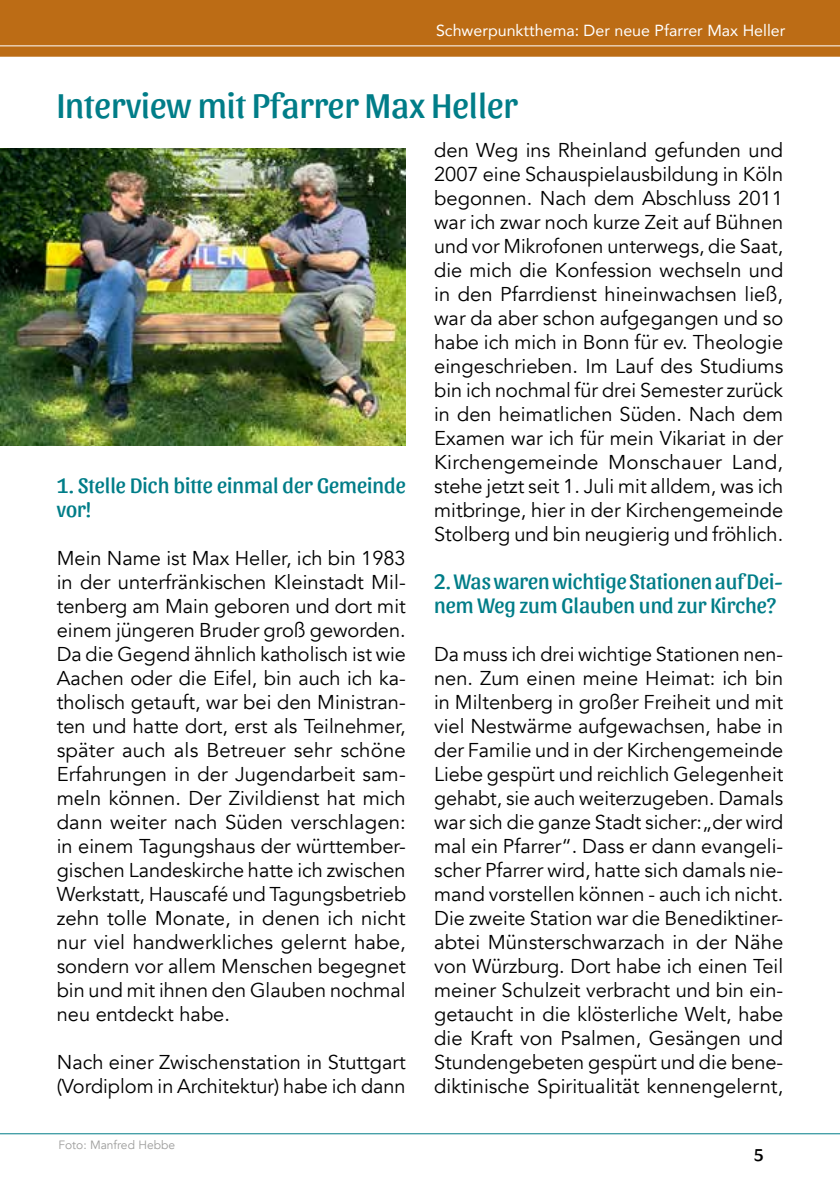
<style>
.page{position:relative;width:840px;height:1191px;background:#fff}
.page>*{position:absolute;margin:0;border:0;box-sizing:border-box;transform-origin:0 0}
.t1{font:36px "Sansita";color:#007d88}
.t2{font:22px/24px "Sansita";color:#007d88}
.t3{font:20px/24px "Avenir";color:#000;text-align:justify}
.t4{font:18px "Sansita";color:#000}
.t5{font:16px "Avenir";color:#fff}
.t6{font:12px "Avenir";color:#9d9d9c}
</style>
<div class="page">
<div style="left:0;top:0;width:839px;height:57px;background:#bc6c15"></div>
<hr style="left:0;top:45px;width:839px;height:1px;background:#fff">
<hr style="left:0;top:1133px;width:839px;height:1px;background:#007d88">
<img style="left:0;top:149px;width:405px;height:296px">
<p class="t5" style="left:436px;top:17px;width:350px">Schwerpunktthema: Der neue Pfarrer Max Heller</p>
<h1 class="t1" style="left:57px;top:84px;width:462px">Interview mit Pfarrer Max Heller</h1>
<p class="t2" style="left:57px;top:474px;width:350px">1. Stelle Dich bitte einmal der Gemeinde vor!</p>
<p class="t3" style="left:57px;top:547px;width:350px">Mein Name ist Max Heller, ich bin 1983 in der unterfränkischen Kleinstadt Mil&shy;tenberg am Main geboren und dort mit einem jüngeren Bruder groß geworden.<br>Da die Gegend ähnlich katholisch ist wie Aachen oder die Eifel, bin auch ich ka&shy;tholisch getauft, war bei den Ministran&shy;ten und hatte dort, erst als Teilnehmer, später auch als Betreuer sehr schöne Erfahrungen in der Jugendarbeit sam&shy;meln können. Der Zivildienst hat mich dann weiter nach Süden verschlagen: in einem Tagungshaus der württember&shy;gischen Landeskirche hatte ich zwischen Werkstatt, Hauscafé und Tagungsbetrieb zehn tolle Monate, in denen ich nicht nur viel handwerkliches gelernt habe, sondern vor allem Menschen begegnet bin und mit ihnen den Glauben nochmal neu entdeckt habe.</p>
<p class="t3" style="left:57px;top:1051px;width:350px">Nach einer Zwischenstation in Stuttgart (Vordiplom in Architektur) habe ich dann</p>
<p class="t6" style="left:58px;top:1137px;width:118px">Foto: Manfred Hebbe</p>
<p class="t3" style="left:434px;top:139px;width:350px">den Weg ins Rheinland gefunden und 2007 eine Schauspielausbildung in Köln begonnen. Nach dem Abschluss 2011 war ich zwar noch kurze Zeit auf Bühnen und vor Mikrofonen unterwegs, die Saat, die mich die Konfession wechseln und in den Pfarrdienst hineinwachsen ließ, war da aber schon aufgegangen und so habe ich mich in Bonn für ev. Theologie eingeschrieben. Im Lauf des Studiums bin ich nochmal für drei Semester zurück in den heimatlichen Süden. Nach dem Examen war ich für mein Vikariat in der Kirchengemeinde Monschauer Land, stehe jetzt seit 1. Juli mit alldem, was ich mitbringe, hier in der Kirchengemeinde Stolberg und bin neugierig und fröhlich.</p>
<p class="t2" style="left:434px;top:570px;width:350px">2. Was waren wichtige Stationen auf Dei&shy;nem Weg zum Glauben und zur Kirche?</p>
<p class="t3" style="left:434px;top:643px;width:350px">Da muss ich drei wichtige Stationen nen&shy;nen. Zum einen meine Heimat: ich bin in Miltenberg in großer Freiheit und mit viel Nestwärme aufgewachsen, habe in der Familie und in der Kirchengemeinde Liebe gespürt und reichlich Gelegenheit gehabt, sie auch weiterzugeben. Damals war sich die ganze Stadt sicher:„der wird mal ein Pfarrer“. Dass er dann evangeli&shy;scher Pfarrer wird, hatte sich damals nie&shy;mand vorstellen können - auch ich nicht.<br>Die zweite Station war die Benediktiner&shy;abtei Münsterschwarzach in der Nähe von Würzburg. Dort habe ich einen Teil meiner Schulzeit verbracht und bin ein&shy;getaucht in die klösterliche Welt, habe die Kraft von Psalmen, Gesängen und Stundengebeten gespürt und die bene&shy;diktinische Spiritualität kennengelernt,</p>
<p class="t4" style="left:753px;top:1144px;width:11px">5</p>
</div>
